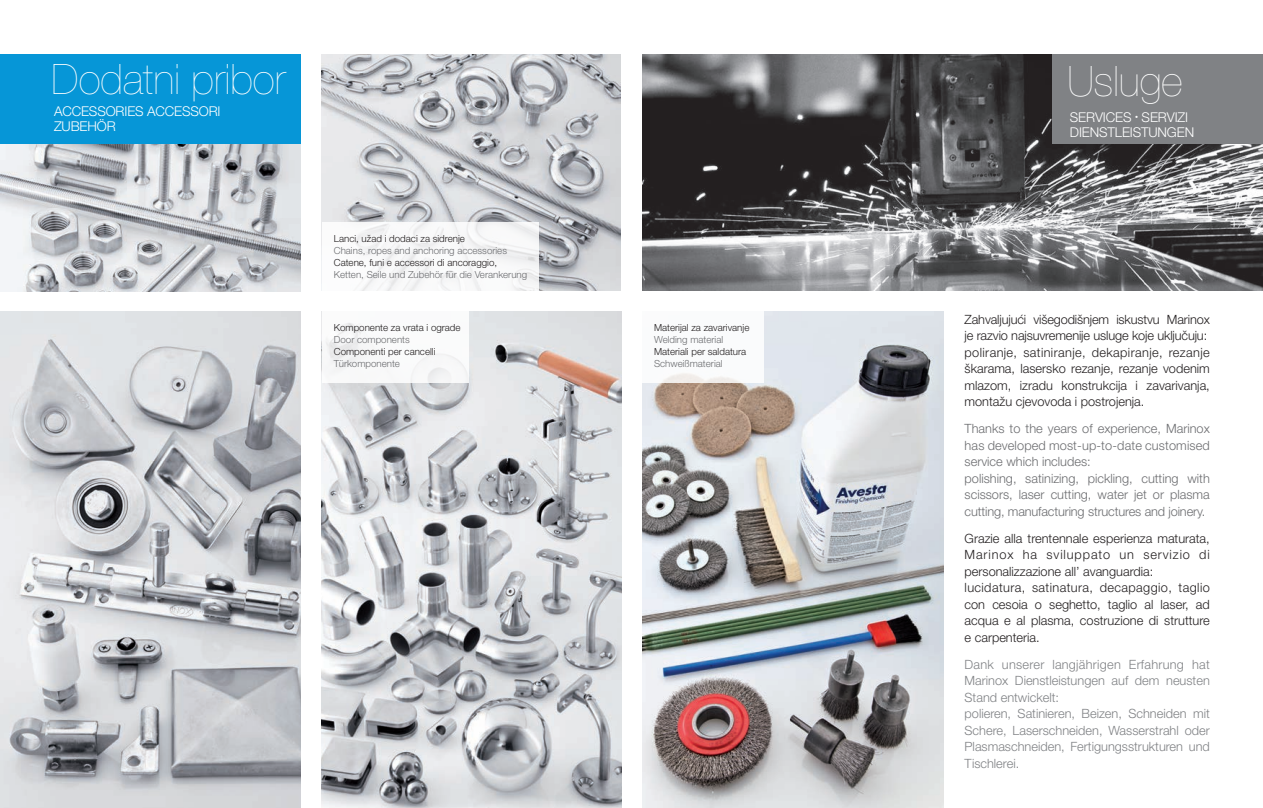
<style>
.page{position:relative;width:1263px;height:808px;background:#fff}
.page>*{position:absolute;margin:0;border:0;box-sizing:border-box;transform-origin:0 0}
.t1{font:200 42px "Helvetica Neue X";color:#fff}
.t2{font:300 13.5px "Helvetica Neue X";letter-spacing:-.01em;color:#fff}
.t3{font:300 12.75px/16.5px "Helvetica Neue X";color:#231f20;text-align:justify}
.t4{font:300 12.75px/16.5px "Helvetica Neue X";color:#6c6d70;text-align:justify}
.t5{font:300 12.75px/16.5px "Helvetica Neue X";color:#808285;text-align:justify}
.t6{font:300 9.75px/12px "Helvetica Neue X";color:#6c6d70}
.t7{font:300 9.75px/12px "Helvetica Neue X";color:#231f20}
.s1{color:#231f20}
.s2{color:#6c6d70}
</style>
<div class="page">
<img style="left:643px;top:54px;width:620px;height:237px">
<img style="left:642px;top:311px;width:301px;height:497px">
<img style="left:0;top:143px;width:301px;height:149px">
<img style="left:322px;top:54px;width:299px;height:237px">
<img style="left:0;top:312px;width:301px;height:496px">
<img style="left:322px;top:312px;width:299px;height:496px">
<div style="left:0;top:54px;width:301px;height:89px;background:#0696d7"></div>
<div style="left:1053px;top:54px;width:210px;height:89px;background:#808285"></div>
<div style="left:322px;top:223px;width:216px;height:71px;background:linear-gradient(to right,#fafafa,#f4f4f5)"></div>
<div style="left:322px;top:311px;width:147px;height:72px;background:#fff"></div>
<div style="left:642px;top:311px;width:122px;height:72px;background:#fff"></div>
<p class="t1" style="left:51px;top:55px;width:236px">Dodatni pribor</p>
<p class="t1" style="left:1067px;top:56px;width:117px">Usluge</p>
<p class="t2" style="left:54px;top:103px;width:168px">ACCESSORIES ACCESSORI</p>
<p class="t2" style="left:54px;top:118px;width:63px">ZUBEHÖR</p>
<p class="t7" style="left:334px;top:233px;width:133px">Lanci, užad i dodaci za sidrenje</p>
<p class="t6" style="left:334px;top:245px;width:175px">Chains, ropes and anchoring accessories<br><span class="s1">Catene, funi e accessori di ancoraggio,</span></p>
<p class="t6" style="left:334px;top:269px;width:195px">Ketten, Seile und Zubehör für die Verankerung</p>
<p class="t7" style="left:334px;top:321px;width:128px">Komponente za vrata i ograde</p>
<p class="t6" style="left:334px;top:333px;width:78px">Door components</p>
<p class="t7" style="left:334px;top:345px;width:103px">Componenti per cancelli</p>
<p class="t6" style="left:334px;top:357px;width:68px">Türkomponente</p>
<p class="t7" style="left:654px;top:321px;width:97px">Materijal za zavarivanje</p>
<p class="t6" style="left:654px;top:333px;width:71px">Welding material</p>
<p class="t7" style="left:654px;top:345px;width:94px">Materiali per saldatura<br><span class="s2">Schweißmaterial</span></p>
<p class="t2" style="left:1070px;top:109px;width:120px">SERVICES <sup>•</sup> SERVIZI</p>
<p class="t2" style="left:1070px;top:124px;width:126px">DIENSTLEISTUNGEN</p>
<p class="t3" style="left:964px;top:311px;width:247px">Zahvaljujući višegodišnjem iskustvu Marinox je razvio najsuvremenije usluge koje uključuju:</p>
<p class="t3" style="left:964px;top:344px;width:247px">poliranje, satiniranje, dekapiranje, rezanje škarama, lasersko rezanje, rezanje vodenim mlazom, izradu konstrukcija i zavarivanja, montažu cjevovoda i postrojenja.</p>
<p class="t4" style="left:964px;top:420px;width:247px">Thanks to the years of experience, Marinox has developed most-up-to-date customised service which includes:</p>
<p class="t4" style="left:964px;top:470px;width:247px">polishing, satinizing, pickling, cutting with scissors, laser cutting, water jet or plasma cutting, manufacturing structures and joinery.</p>
<p class="t3" style="left:964px;top:530px;width:247px">Grazie alla trentennale esperienza maturata, Marinox ha sviluppato un servizio di personalizzazione all’ avanguardia:</p>
<p class="t3" style="left:964px;top:579px;width:247px">lucidatura, satinatura, decapaggio, taglio con cesoia o seghetto, taglio al laser, ad acqua e al plasma, costruzione di strutture e carpenteria.</p>
<p class="t5" style="left:964px;top:656px;width:247px">Dank unserer langjährigen Erfahrung hat Marinox Dienstleistungen auf dem neusten Stand entwickelt:</p>
<p class="t5" style="left:964px;top:705px;width:247px">polieren, Satinieren, Beizen, Schneiden mit Schere, Laserschneiden, Wasserstrahl oder Plasmaschneiden, Fertigungsstrukturen und Tischlerei.</p>
</div>
